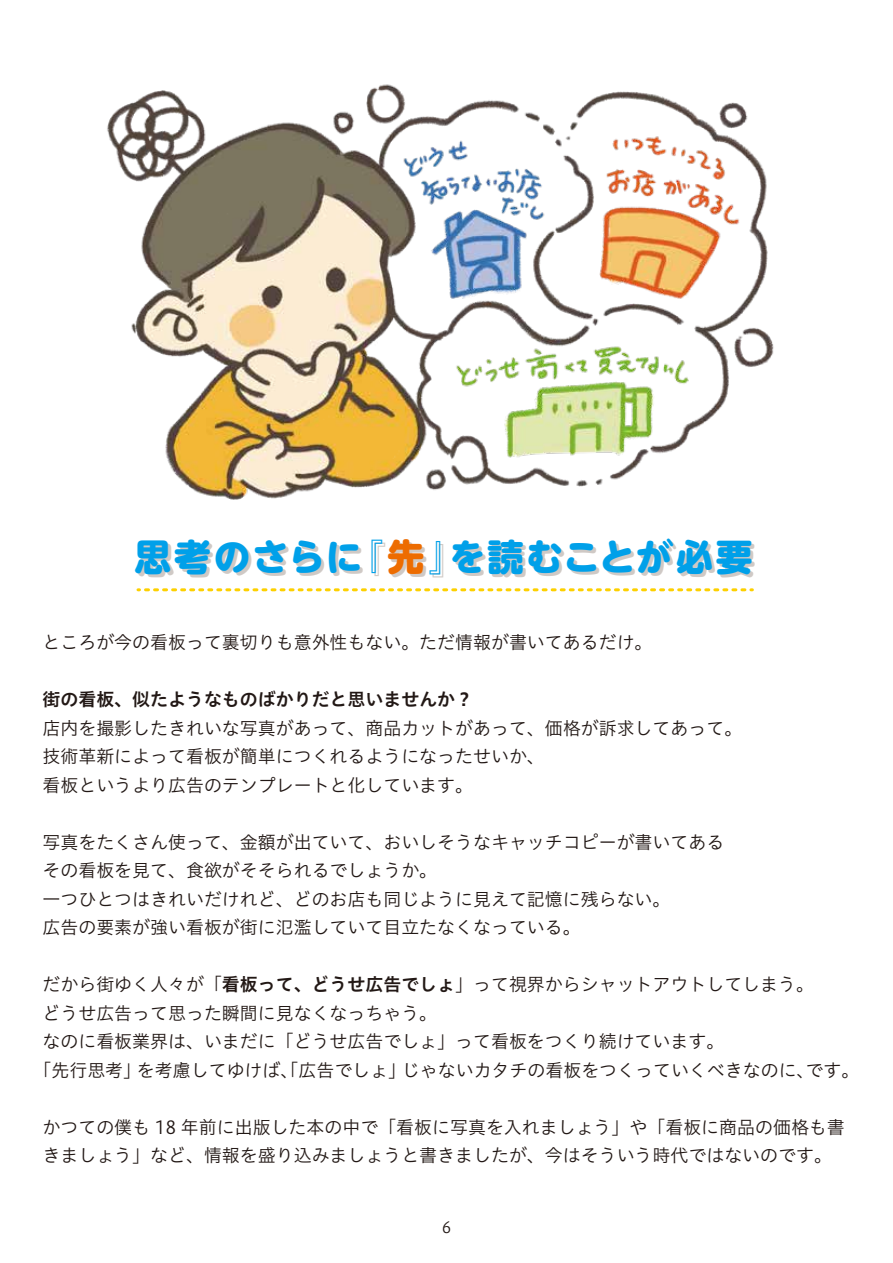
<style>
.page{position:relative;width:893px;height:1263px;background:#fff}
.page>*{position:absolute;margin:0;border:0;box-sizing:border-box;transform-origin:0 0}
.t1{font:800 36.75px "UD Shin M Go Pro";letter-spacing:.04em;color:#00a0e9}
.t2{font:18px/28.5px "Hiragino UD Sans Std W3";color:#221815}
.t3{font:18px "Hiragino UD Sans Std W6";color:#221815}
.t4{font:15px "Hiragino UD Sans Std W3";color:#221815}
.s1{color:#604c3f}
.s2{color:#ed6c00}
.s3{font-family:"Hiragino UD Sans Std W6"}
</style>
<div class="page">
<img style="left:107px;top:84px;width:667px;height:416px">
<svg style="left:145px;top:588px;width:607px;height:3px"></svg>
<h1 class="t1" style="left:138px;top:527px;width:616px"><span class="s1">思考のさらに『</span><span class="s2">先</span>』を読むことが必要</h1>
<p class="t2" style="left:43px;top:627px;width:612px">ところが今の看板って裏切りも意外性もない。ただ情報が書いてあるだけ。</p>
<p class="t3" style="left:43px;top:685px;width:432px">街の看板、似たようなものばかりだと思いませんか？</p>
<p class="t2" style="left:43px;top:712px;width:701px">店内を撮影したきれいな写真があって、商品カットがあって、価格が訴求してあって。技術革新によって看板が簡単につくれるようになったせいか、<br>看板というより広告のテンプレートと化しています。</p>
<p class="t2" style="left:43px;top:826px;width:683px">写真をたくさん使って、金額が出ていて、おいしそうなキャッチコピーが書いてあるその看板を見て、食欲がそそられるでしょうか。<br>一つひとつはきれいだけれど、どのお店も同じように見えて記憶に残らない。<br>広告の要素が強い看板が街に氾濫していて目立たなくなっている。</p>
<p class="t2" style="left:43px;top:969px;width:773px">だから街ゆく人々が「<span class="s3">看板って、どうせ広告でしょ</span>」って視界からシャットアウトしてしまう。</p>
<p class="t2" style="left:43px;top:997px;width:396px">どうせ広告って思った瞬間に見なくなっちゃう。</p>
<p class="t2" style="left:43px;top:1026px;width:683px">なのに看板業界は、いまだに「どうせ広告でしょ」って看板をつくり続けています。</p>
<p class="t2" style="left:34px;top:1054px;width:827px">「先行思考」を考慮してゆけば、「広告でしょ」じゃないカタチの看板をつくっていくべきなのに、です。</p>
<p class="t2" style="left:43px;top:1111px;width:804px">かつての僕も 18 年前に出版した本の中で「看板に写真を入れましょう」や「看板に商品の価格も書きましょう」など、情報を盛り込みましょうと書きましたが、今はそういう時代ではないのです。</p>
<p class="t4" style="left:439px;top:1215px;width:16px">６</p>
</div>
